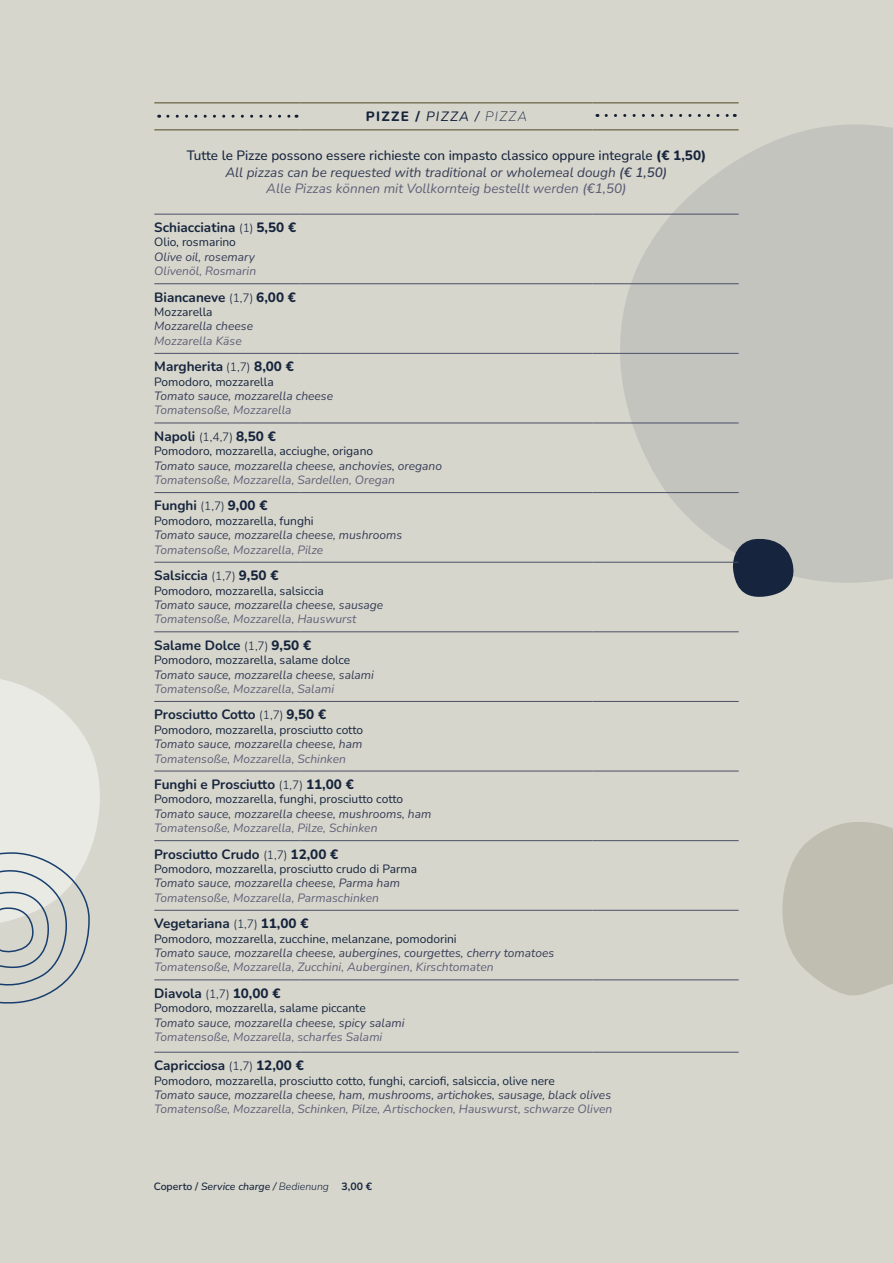
<style>
.page{position:relative;width:893px;height:1263px;background:#d7d6cd}
.page>*{position:absolute;margin:0;border:0;box-sizing:border-box;transform-origin:0 0}
.pizza{font:700 13.5px "Nunito";color:#16253d}
.piatti{font:500 13.5px/16.2px "Nunito";color:#16253d;text-align:center}
.portata{font:800 13.5px "Nunito";letter-spacing:.1em;color:#16253d}
.pizza-2{font:italic 12px/14.4px "Nunito";color:#373e57}
.pizza-3{font:12px/14.4px "Nunito";color:#16253d}
.pizza-4{font:italic 12px/14.4px "Nunito";color:#606178}
.t1{font:italic 500 10.5px "Nunito";color:#16253d}
.s1{font-weight:400;font-style:italic}
.s2{font-weight:200;font-style:italic}
.s3{font-weight:800}
.s4{font-weight:400;font-style:italic;color:#373e57}
.s5{font-weight:600;font-style:italic;color:#373e57}
.s6{font-weight:400;font-style:italic;color:#606178}
.s7{font-style:italic;color:#606178}
.s8{font-weight:300;font-size:12px}
.s9{font-style:normal;color:#16253d}
.s10{color:#606178}
.s11{font-weight:700;font-style:normal;font-size:13.5px;color:#16253d}
.s12{font-weight:300;font-style:normal;color:#16253d}
.s13{font-weight:800;font-style:normal;font-size:13.5px;color:#16253d}
.s14{font-style:italic;color:#373e57}
.s15{color:#373e57}
.s16{font-weight:600;font-style:normal}
.s17{font-weight:300}
.s18{font-weight:700;font-style:normal}
</style>
<div class="page">
<svg style="left:0;top:679px;width:100px;height:325px"></svg>
<svg style="left:782px;top:822px;width:111px;height:174px"></svg>
<svg style="left:737px;top:584px;width:53px;height:13px"></svg>
<svg style="left:618px;top:124px;width:275px;height:460px;fill:#c4c4be"></svg>
<hr style="left:154px;top:102px;width:146px;height:2px;background:#7c7759">
<hr style="left:300px;top:102px;width:293px;height:2px;background:#7c7759">
<hr style="left:593px;top:102px;width:146px;height:2px;background:#7c7759">
<hr style="left:154px;top:910px;width:146px;height:1px;background:#4b4f67">
<hr style="left:300px;top:910px;width:293px;height:1px;background:#4b4f67">
<hr style="left:593px;top:910px;width:146px;height:1px;background:#4b4f67">
<hr style="left:154px;top:840px;width:146px;height:1px;background:#4b4f67">
<hr style="left:300px;top:840px;width:293px;height:1px;background:#4b4f67">
<hr style="left:593px;top:840px;width:146px;height:1px;background:#4b4f67">
<hr style="left:154px;top:771px;width:146px;height:1px;background:#4b4f67">
<hr style="left:300px;top:771px;width:293px;height:1px;background:#4b4f67">
<hr style="left:593px;top:771px;width:146px;height:1px;background:#4b4f67">
<hr style="left:154px;top:701px;width:146px;height:1px;background:#4b4f67">
<hr style="left:300px;top:701px;width:293px;height:1px;background:#4b4f67">
<hr style="left:593px;top:701px;width:146px;height:1px;background:#4b4f67">
<hr style="left:154px;top:631px;width:146px;height:1px;background:#4b4f67">
<hr style="left:300px;top:631px;width:293px;height:1px;background:#4b4f67">
<hr style="left:593px;top:631px;width:146px;height:1px;background:#4b4f67">
<hr style="left:154px;top:562px;width:146px;height:1px;background:#4b4f67">
<hr style="left:300px;top:562px;width:293px;height:1px;background:#4b4f67">
<hr style="left:593px;top:562px;width:146px;height:1px;background:#4b4f67">
<hr style="left:154px;top:492px;width:146px;height:1px;background:#4b4f67">
<hr style="left:300px;top:492px;width:293px;height:1px;background:#4b4f67">
<hr style="left:593px;top:492px;width:146px;height:1px;background:#4b4f67">
<hr style="left:154px;top:423px;width:146px;height:1px;background:#4b4f67">
<hr style="left:300px;top:423px;width:293px;height:1px;background:#4b4f67">
<hr style="left:593px;top:423px;width:146px;height:1px;background:#4b4f67">
<hr style="left:154px;top:353px;width:146px;height:1px;background:#4b4f67">
<hr style="left:300px;top:353px;width:293px;height:1px;background:#4b4f67">
<hr style="left:593px;top:353px;width:146px;height:1px;background:#4b4f67">
<hr style="left:154px;top:283px;width:146px;height:1px;background:#4b4f67">
<hr style="left:300px;top:283px;width:293px;height:1px;background:#4b4f67">
<hr style="left:593px;top:283px;width:146px;height:1px;background:#4b4f67">
<hr style="left:154px;top:980px;width:146px;height:1px;background:#4b4f67">
<hr style="left:300px;top:980px;width:293px;height:1px;background:#4b4f67">
<hr style="left:593px;top:980px;width:146px;height:1px;background:#4b4f67">
<hr style="left:154px;top:129px;width:146px;height:2px;background:#7c7759">
<hr style="left:300px;top:129px;width:293px;height:2px;background:#7c7759">
<hr style="left:593px;top:129px;width:146px;height:2px;background:#7c7759">
<hr style="left:154px;top:214px;width:146px;height:1px;background:#4b4f67">
<hr style="left:300px;top:214px;width:293px;height:1px;background:#4b4f67">
<hr style="left:593px;top:214px;width:146px;height:1px;background:#4b4f67">
<hr style="left:154px;top:1052px;width:146px;height:1px;background:#4b4f67">
<hr style="left:300px;top:1052px;width:293px;height:1px;background:#4b4f67">
<hr style="left:593px;top:1052px;width:146px;height:1px;background:#4b4f67">
<svg style="left:168px;top:115px;width:129px;height:3px"></svg>
<svg style="left:606px;top:114px;width:129px;height:3px"></svg>
<p class="portata" style="left:366px;top:106px;width:163px">PIZZE / <span class="s1">PIZZA /</span> <span class="s2">PIZZA</span></p>
<p class="piatti" style="left:187px;top:147px;width:521px">Tutte le Pizze possono essere richieste con impasto classico oppure integrale <span class="s3">(€ 1,50)<br></span><span class="s4">All pizzas can be requested with traditional or wholemeal dough</span> <span class="s5">(€ 1,50)<br></span><span class="s6">Alle Pizzas können mit Vollkornteig bestellt werden</span> <span class="s7">(€1,50)</span></p>
<p class="pizza" style="left:154px;top:218px;width:143px">Schiacciatina <span class="s8">(1)</span> <span class="s3">5,50 €</span></p>
<p class="pizza-2" style="left:154px;top:235px;width:103px"><span class="s9">Olio, rosmarino<br></span>Olive oil, rosemary<br><span class="s10">Olivenöl, Rosmarin</span></p>
<p class="pizza" style="left:154px;top:287px;width:143px">Biancaneve <span class="s8">(1,7)</span> <span class="s3">6,00 €</span></p>
<p class="pizza-2" style="left:154px;top:304px;width:100px"><span class="s9">Mozzarella<br></span>Mozzarella cheese<br><span class="s10">Mozzarella Käse</span></p>
<p class="pizza" style="left:154px;top:357px;width:141px">Margherita <span class="s8">(1,7)</span> <span class="s3">8,00 €</span></p>
<p class="pizza-2" style="left:154px;top:374px;width:180px"><span class="s9">Pomodoro, mozzarella<br></span>Tomato sauce, mozzarella cheese<br><span class="s10">Tomatensoße, Mozzarella</span></p>
<p class="pizza-2" style="left:154px;top:429px;width:289px"><span class="s11">Napoli</span> <span class="s12">(1,4,7)</span> <span class="s13">8,50 €<br></span><span class="s9">Pomodoro, mozzarella, acciughe, origano<br></span>Tomato sauce, mozzarella cheese, anchovies, oregano <span class="s10">Tomatensoße, Mozzarella, Sardellen, Oregan</span></p>
<p class="pizza" style="left:154px;top:496px;width:115px">Funghi <span class="s8">(1,7)</span> <span class="s3">9,00 €</span></p>
<p class="pizza-2" style="left:154px;top:513px;width:249px"><span class="s9">Pomodoro, mozzarella, funghi<br></span>Tomato sauce, mozzarella cheese, mushrooms<br><span class="s10">Tomatensoße, Mozzarella, Pilze</span></p>
<p class="pizza" style="left:154px;top:566px;width:126px">Salsiccia <span class="s8">(1,7)</span> <span class="s3">9,50 €</span></p>
<p class="pizza-2" style="left:154px;top:583px;width:231px"><span class="s9">Pomodoro, mozzarella, salsiccia<br></span>Tomato sauce, mozzarella cheese, sausage<br><span class="s10">Tomatensoße, Mozzarella, Hauswurst</span></p>
<p class="pizza" style="left:154px;top:635px;width:158px">Salame Dolce <span class="s8">(1,7)</span> <span class="s3">9,50 €</span></p>
<p class="pizza-2" style="left:154px;top:652px;width:221px"><span class="s9">Pomodoro, mozzarella, salame dolce<br></span>Tomato sauce, mozzarella cheese, salami<br><span class="s10">Tomatensoße, Mozzarella, Salami</span></p>
<p class="pizza" style="left:154px;top:705px;width:173px">Prosciutto Cotto <span class="s8">(1,7)</span> <span class="s3">9,50 €</span></p>
<p class="pizza-3" style="left:154px;top:722px;width:210px;text-align:justify">Pomodoro, mozzarella, prosciutto cotto <span class="s14">Tomato sauce, mozzarella cheese, ham </span><span class="s7">Tomatensoße, Mozzarella, Schinken</span></p>
<p class="pizza" style="left:154px;top:775px;width:201px">Funghi e Prosciutto <span class="s8">(1,7)</span> <span class="s3">11,00 €</span></p>
<p class="pizza-3" style="left:154px;top:791px;width:279px">Pomodoro, mozzarella, funghi, prosciutto cotto<br><span class="s14">Tomato sauce, mozzarella cheese, mushrooms, ham<br></span><span class="s7">Tomatensoße, Mozzarella, Pilze, Schinken</span></p>
<p class="pizza" style="left:154px;top:844px;width:186px">Prosciutto Crudo <span class="s8">(1,7)</span> <span class="s3">12,00 €</span></p>
<p class="pizza-3" style="left:154px;top:861px;width:264px">Pomodoro, mozzarella, prosciutto crudo di Parma<br><span class="s14">Tomato sauce, mozzarella cheese, Parma ham<br></span><span class="s7">Tomatensoße, Mozzarella, Parmaschinken</span></p>
<p class="pizza" style="left:154px;top:914px;width:156px">Vegetariana <span class="s8">(1,7)</span> <span class="s3">11,00 €</span></p>
<p class="pizza-2" style="left:154px;top:931px;width:401px"><span class="s9">Pomodoro, mozzarella, zucchine, melanzane, pomodorini<br></span>Tomato sauce, mozzarella cheese, aubergines, courgettes, cherry tomatoes<br><span class="s10">Tomatensoße, Mozzarella, Zucchini, Auberginen, Kirschtomaten</span></p>
<p class="pizza" style="left:154px;top:983px;width:128px">Diavola <span class="s8">(1,7)</span> <span class="s3">10,00 €</span></p>
<p class="pizza-2" style="left:154px;top:1000px;width:252px"><span class="s9">Pomodoro, mozzarella, salame piccante<br></span>Tomato sauce, mozzarella cheese, spicy salami<br><span class="s10">Tomatensoße, Mozzarella, scharfes Salami</span></p>
<p class="pizza" style="left:154px;top:1056px;width:151px">Capricciosa <span class="s8">(1,7)</span> <span class="s3">12,00 €</span></p>
<p class="pizza-4" style="left:154px;top:1073px;width:459px"><span class="s9">Pomodoro, mozzarella, prosciutto cotto, funghi, carciofi, salsiccia, olive nere<br></span><span class="s15">Tomato sauce, mozzarella cheese, ham, mushrooms, artichokes, sausage, black olives<br></span>Tomatensoße, Mozzarella, Schinken, Pilze, Artischocken, Hauswurst, schwarze Oliven</p>
<p class="t1" style="left:154px;top:1178px;width:220px"><span class="s16">Coperto /</span> Service charge / <span class="s17">Bedienung</span> <span class="s18">3,00 €</span></p>
</div>
